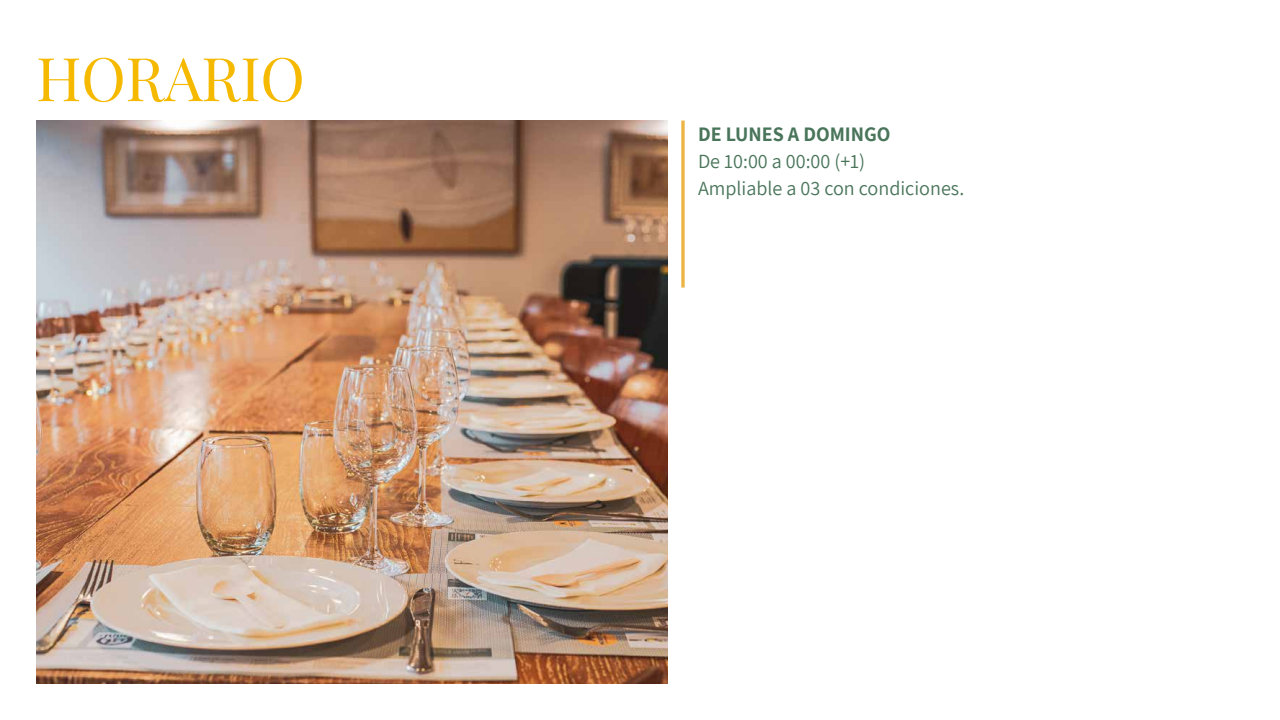
<style>
.page{position:relative;width:1280px;height:720px;background:#fff}
.page>*{position:absolute;margin:0;border:0;box-sizing:border-box;transform-origin:0 0}
.t1{font:60.3px "Playfair Display";letter-spacing:-.01em;color:#f5ba00}
.t2{font:20.1px/26.8px "Assistant";color:#49755a}
.t3{font:700 20.1px "Assistant";color:#49755a}
</style>
<div class="page">
<img style="left:36px;top:121px;width:632px;height:563px">
<svg style="left:681px;top:121px;width:4px;height:167px"></svg>
<h1 class="t1" style="left:36px;top:31px;width:270px">HORARIO</h1>
<p class="t3" style="left:698px;top:121px;width:194px">DE LUNES A DOMINGO</p>
<p class="t2" style="left:698px;top:147px;width:268px">De 10:00 a 00:00 (+1)<br>Ampliable a 03 con condiciones.</p>
</div>
